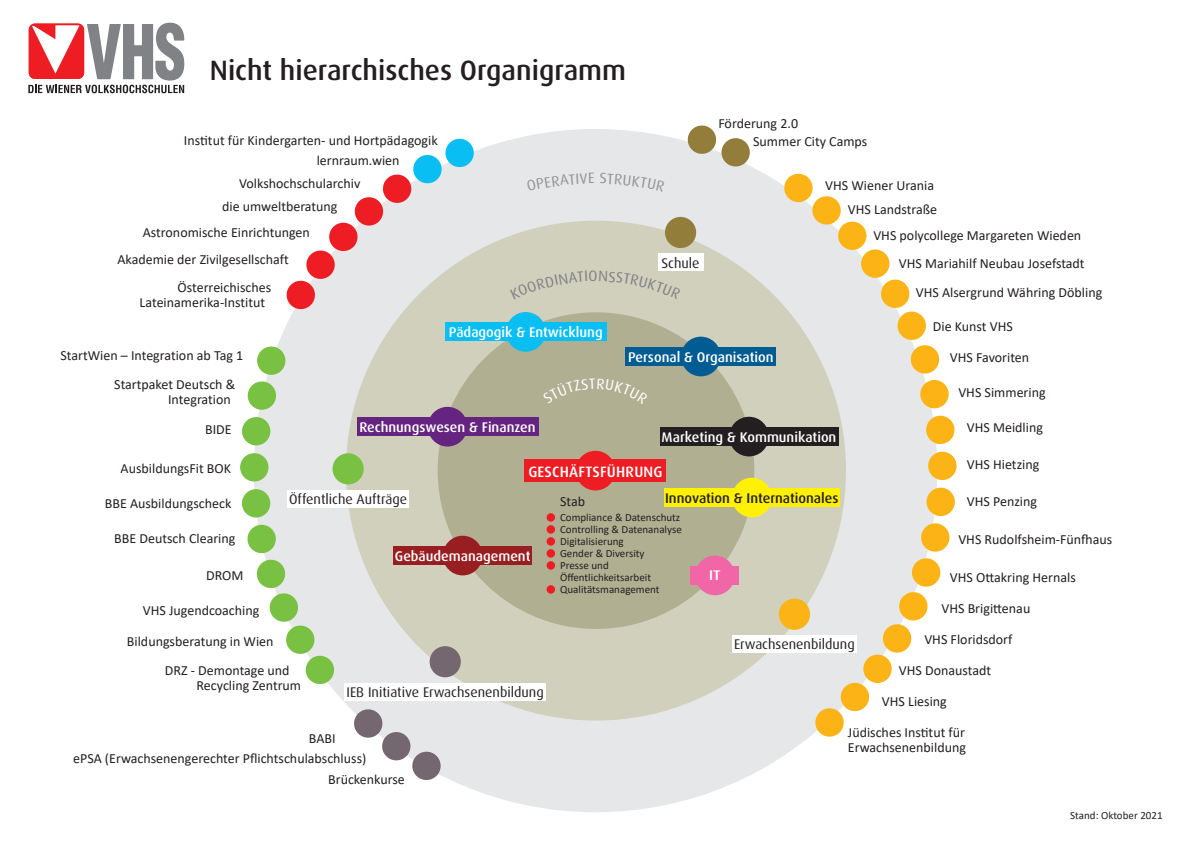
<style>
.page{position:relative;width:1191px;height:842px;background:#fff}
.page>*{position:absolute;margin:0;border:0;box-sizing:border-box;transform-origin:0 0}
.t1{font:500 28px "Dax Pro";color:#231f20}
.t2{font:500 15px "Dax Pro";letter-spacing:.015em;color:#fff}
.t3{font:15px "Dax Pro";color:#808285}
.t4{font:14px/29px "Calibri";color:#231f20}
.t5{font:500 14px "Dax Pro";color:#fff}
.t6{font:14px "Dax Pro";color:#231f20}
.t7{font:500 14px "Dax Pro";color:#231f20}
.t8{font:500 14px "Dax Wide";color:#fff}
.t9{font:11px/12px "Calibri";color:#231f20}
</style>
<div class="page">
<div style="left:254px;top:129px;width:683px;height:683px;background:#e6e7e9;border-radius:50%"></div>
<div style="left:346px;top:221px;width:500px;height:499px;background:#d1d0bc;border-radius:50%"></div>
<div style="left:438px;top:312px;width:316px;height:317px;background:#b1af92;border-radius:50%"></div>
<svg style="left:687px;top:125px;width:65px;height:42px"></svg>
<svg style="left:782px;top:173px;width:173px;height:272px"></svg>
<div style="left:928px;top:452px;width:28px;height:28px;background:#fbb316;border-radius:50%"></div>
<svg style="left:813px;top:487px;width:142px;height:250px"></svg>
<svg style="left:352px;top:709px;width:90px;height:71px"></svg>
<svg style="left:241px;top:489px;width:93px;height:196px"></svg>
<div style="left:240px;top:453px;width:28px;height:29px;background:#79c142;border-radius:50%"></div>
<svg style="left:242px;top:345px;width:44px;height:101px"></svg>
<svg style="left:286px;top:138px;width:190px;height:172px"></svg>
<div style="left:665px;top:217px;width:31px;height:31px;background:#937d3a;border-radius:50%"></div>
<div style="left:658px;top:254px;width:45px;height:17px;background:#fff"></div>
<div style="left:779px;top:599px;width:31px;height:31px;background:#fbb316;border-radius:50%"></div>
<div style="left:732px;top:635px;width:125px;height:17px;background:#fff"></div>
<div style="left:429px;top:646px;width:32px;height:31px;background:#75676f;border-radius:50%"></div>
<div style="left:344px;top:683px;width:202px;height:17px;background:#fff"></div>
<div style="left:332px;top:453px;width:32px;height:31px;background:#79c142;border-radius:50%"></div>
<div style="left:287px;top:490px;width:122px;height:18px;background:#fff"></div>
<div style="left:506px;top:312px;width:39px;height:40px;background:#09bef2;border-radius:50%"></div>
<div style="left:445px;top:323px;width:161px;height:18px;background:#09bef2"></div>
<div style="left:681px;top:337px;width:39px;height:39px;background:#005c92;border-radius:50%"></div>
<div style="left:626px;top:347px;width:150px;height:19px;background:#005c92"></div>
<div style="left:729px;top:417px;width:40px;height:39px;background:#231f20;border-radius:50%"></div>
<div style="left:659px;top:427px;width:179px;height:19px;background:#231f20"></div>
<div style="left:695px;top:556px;width:40px;height:39px;background:#f166a7;border-radius:50%"></div>
<div style="left:691px;top:566px;width:48px;height:19px;background:#f166a7"></div>
<div style="left:732px;top:478px;width:39px;height:39px;background:#fff101;border-radius:50%"></div>
<div style="left:664px;top:488px;width:175px;height:19px;background:#fff101"></div>
<div style="left:443px;top:536px;width:39px;height:39px;background:#981e21;border-radius:50%"></div>
<div style="left:393px;top:546px;width:139px;height:19px;background:#981e21"></div>
<div style="left:428px;top:407px;width:39px;height:39px;background:#65247f;border-radius:50%"></div>
<div style="left:357px;top:417px;width:181px;height:19px;background:#65247f"></div>
<div style="left:575px;top:451px;width:40px;height:39px;background:#ee1d23;border-radius:50%"></div>
<div style="left:524px;top:459px;width:142px;height:23px;background:#ee1d23"></div>
<div style="left:546px;top:513px;width:9px;height:9px;background:#ee1d23;border-radius:50%"></div>
<div style="left:546px;top:525px;width:9px;height:9px;background:#ee1d23;border-radius:50%"></div>
<div style="left:546px;top:537px;width:9px;height:9px;background:#ee1d23;border-radius:50%"></div>
<div style="left:546px;top:549px;width:9px;height:9px;background:#ee1d23;border-radius:50%"></div>
<div style="left:546px;top:561px;width:9px;height:9px;background:#ee1d23;border-radius:50%"></div>
<div style="left:546px;top:585px;width:9px;height:9px;background:#ee1d23;border-radius:50%"></div>
<svg style="left:28px;top:23px;width:156px;height:70px"></svg>
<div style="left:29px;top:24px;width:55px;height:55px;border:2px solid #ee1d23;border-radius:5px"></div>
<h1 class="t1" style="left:210px;top:52px;width:418px">Nicht hierarchisches Organigramm</h1>
<p class="t4" style="left:753px;top:114px;width:116px;line-height:18px;text-indent:-35px">Förderung 2.0<br>Summer City Camps</p>
<p class="t4" style="left:317px;top:130px;width:123px;line-height:20px;text-indent:-133px">Institut für Kindergarten- und Hortpädagogik lernraum.wien</p>
<p class="t4" style="left:222px;top:171px;width:140px;line-height:23px;text-indent:17px">Volkshochschularchiv die umweltberatung</p>
<p class="t4" style="left:143px;top:217px;width:169px">Astronomische Einrichtungen</p>
<p class="t4" style="left:117px;top:244px;width:173px">Akademie der Zivilgesellschaft</p>
<p class="t4" style="left:178px;top:272px;width:95px">Österreichisches</p>
<p class="t4" style="left:140px;top:287px;width:127px">Lateinamerika-Institut</p>
<p class="t4" style="left:825px;top:173px;width:113px;line-height:24px;text-align:right">VHS Wiener Urania<br>VHS Landstraße</p>
<p class="t4" style="left:873px;top:220px;width:209px">VHS polycollege Margareten Wieden</p>
<p class="t4" style="left:899px;top:248px;width:187px">VHS Mariahilf Neubau Josefstadt</p>
<p class="t4" style="left:916px;top:277px;width:188px">VHS Alsergrund Währing Döbling</p>
<p class="t4" style="left:933px;top:311px;width:81px">Die Kunst VHS</p>
<p class="t4" style="left:950px;top:342px;width:81px">VHS Favoriten</p>
<p class="t4" style="left:958px;top:377px;width:89px">VHS Simmering</p>
<p class="t4" style="left:967px;top:412px;width:78px">VHS Meidling</p>
<p class="t4" style="left:967px;top:449px;width:74px">VHS Hietzing</p>
<p class="t4" style="left:967px;top:486px;width:72px">VHS Penzing</p>
<p class="t4" style="left:958px;top:524px;width:155px">VHS Rudolfsheim-Fünfhaus</p>
<p class="t4" style="left:950px;top:562px;width:127px">VHS Ottakring Hernals</p>
<p class="t4" style="left:941px;top:593px;width:90px">VHS Brigittenau</p>
<p class="t4" style="left:924px;top:624px;width:90px">VHS Floridsdorf</p>
<p class="t4" style="left:899px;top:655px;width:94px">VHS Donaustadt</p>
<p class="t4" style="left:882px;top:686px;width:66px">VHS Liesing</p>
<p class="t4" style="left:848px;top:724px;width:120px;line-height:15px">Jüdisches Institut für<br>Erwachsenenbildung</p>
<p class="t6" style="left:661px;top:254px;width:40px">Schule</p>
<p class="t3" style="left:588px;top:266px;width:11px">O</p>
<p class="t5" style="left:449px;top:323px;width:155px">Pädagogik &amp; Entwicklung</p>
<p class="t4" style="left:114px;top:340px;width:131px;text-indent:-54px">StartWien – Integration ab Tag 1<br>Startpaket Deutsch &amp;</p>
<p class="t4" style="left:168px;top:384px;width:65px;line-height:30px;text-align:right">Integration<br>BIDE</p>
<p class="t4" style="left:121px;top:453px;width:112px">AusbildungsFit BOK</p>
<p class="t4" style="left:105px;top:488px;width:128px">BBE Ausbildungscheck</p>
<p class="t4" style="left:114px;top:523px;width:123px">BBE Deutsch Clearing</p>
<p class="t4" style="left:206px;top:560px;width:39px">DROM</p>
<p class="t4" style="left:143px;top:595px;width:118px">VHS Jugendcoaching</p>
<p class="t4" style="left:165px;top:626px;width:126px;text-indent:-38px">Bildungsberatung in Wien<br>DRZ - Demontage und</p>
<p class="t4" style="left:197px;top:670px;width:106px">Recycling Zentrum</p>
<p class="t5" style="left:628px;top:348px;width:147px">Personal &amp; Organisation</p>
<p class="t5" style="left:359px;top:418px;width:178px">Rechnungswesen &amp; Finanzen</p>
<p class="t2" style="left:528px;top:462px;width:136px">GESCHÄFTSFÜHRUNG</p>
<p class="t4" style="left:560px;top:486px;width:27px">Stab</p>
<p class="t9" style="left:560px;top:511px;width:123px">Compliance &amp; Datenschutz<br>Controlling &amp; Datenanalyse<br>Digitalisierung<br>Gender &amp; Diversity<br>Presse und<br>Öffentlichkeitsarbeit<br>Qualitätsmanagement</p>
<p class="t5" style="left:661px;top:428px;width:176px">Marketing &amp; Kommunikation</p>
<p class="t7" style="left:665px;top:489px;width:175px">Innovation &amp; Internationales</p>
<p class="t6" style="left:289px;top:490px;width:120px">Öffentliche Aufträge</p>
<p class="t5" style="left:395px;top:547px;width:137px">Gebäudemanagement</p>
<p class="t8" style="left:709px;top:568px;width:13px">IT</p>
<p class="t6" style="left:734px;top:635px;width:122px">Erwachsenenbildung</p>
<p class="t6" style="left:346px;top:683px;width:199px">IEB Initiative Erwachsenenbildung</p>
<p class="t4" style="left:309px;top:723px;width:28px">BABI</p>
<p class="t4" style="left:73px;top:743px;width:295px">ePSA (Erwachsenengerechter Pflichtschulabschluss)</p>
<p class="t4" style="left:328px;top:764px;width:78px">Brückenkurse</p>
<p class="t9" style="left:1070px;top:809px;width:94px">Stand: Oktober 2021</p>
</div>
